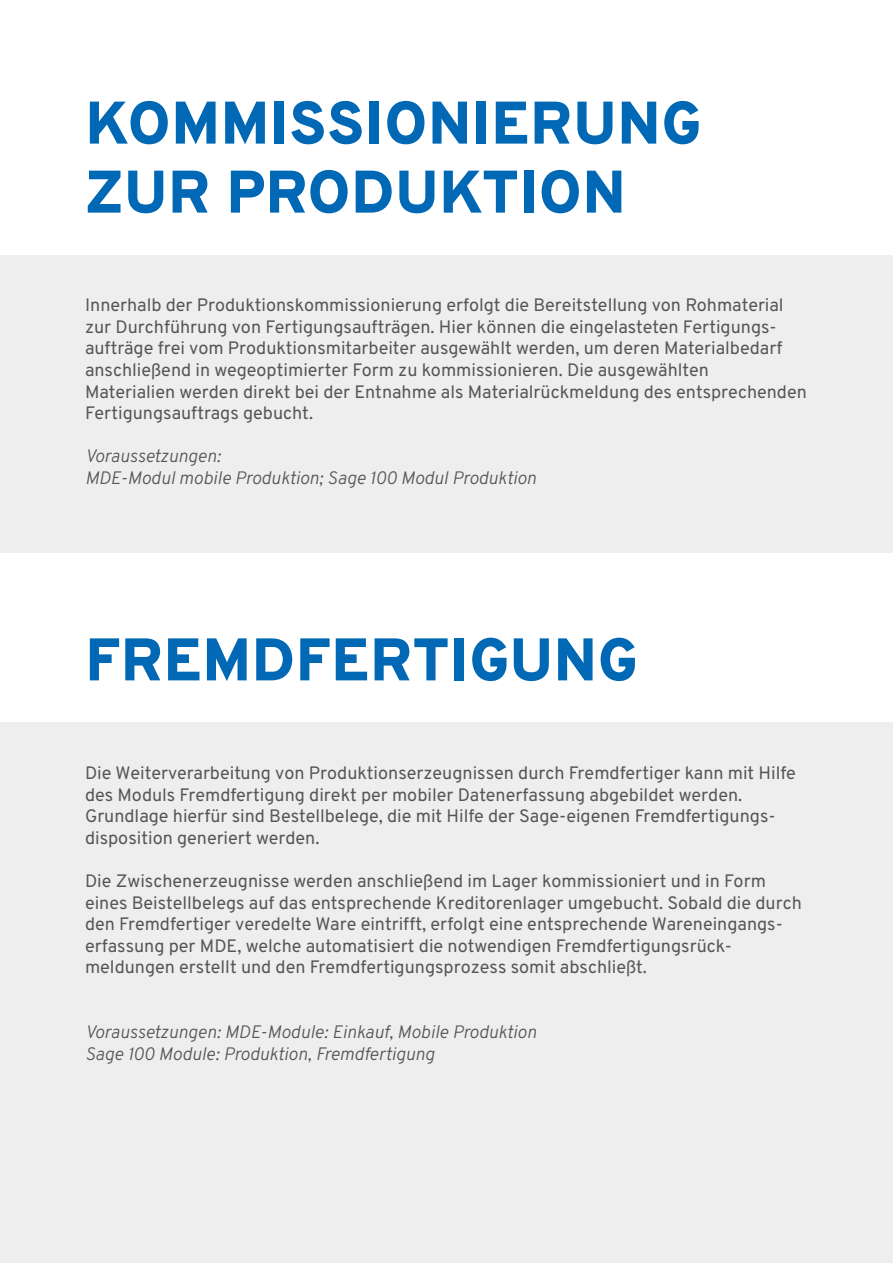
<style>
.page{position:relative;width:893px;height:1263px;background:#fff}
.page>*{position:absolute;margin:0;border:0;box-sizing:border-box;transform-origin:0 0}
.t1{font:800 60px/69px "Overpass";letter-spacing:.01em;color:#0068b4}
.t2{font:18px/21.6px "Overpass";color:#565655}
.t3{font:italic 300 18px/21.6px "Overpass";color:#565655}
</style>
<div class="page">
<div style="left:0;top:255px;width:893px;height:298px;background:#eee"></div>
<div style="left:0;top:723px;width:893px;height:540px;background:#eee"></div>
<h1 class="t1" style="left:85px;top:89px;width:617px">KOMMISSIONIERUNG<br>ZUR PRODUKTION</h1>
<p class="t2" style="left:85px;top:294px;width:723px">Innerhalb der Produktionskommissionierung erfolgt die Bereitstellung von Rohmaterial zur Durchführung von Fertigungsaufträgen. Hier können die eingelasteten Fertigungs&shy;aufträge frei vom Produktionsmitarbeiter ausgewählt werden, um deren Materialbedarf anschließend in wegeoptimierter Form zu kommissionieren. Die ausgewählten<br>Materialien werden direkt bei der Entnahme als Materialrückmeldung des entsprechenden Fertigungsauftrags gebucht.</p>
<p class="t3" style="left:85px;top:445px;width:453px">Voraussetzungen:<br>MDE-Modul mobile Produktion; Sage 100 Modul Produktion</p>
<h1 class="t1" style="left:85px;top:625px;width:554px">FREMDFERTIGUNG</h1>
<p class="t2" style="left:85px;top:762px;width:712px">Die Weiterverarbeitung von Produktionserzeugnissen durch Fremdfertiger kann mit Hilfe des Moduls Fremdfertigung direkt per mobiler Datenerfassung abgebildet werden.<br>Grundlage hierfür sind Bestellbelege, die mit Hilfe der Sage-eigenen Fremdfertigungs&shy;disposition generiert werden.</p>
<p class="t2" style="left:85px;top:870px;width:718px">Die Zwischenerzeugnisse werden anschließend im Lager kommissioniert und in Form eines Beistellbelegs auf das entsprechende Kreditorenlager umgebucht. Sobald die durch den Fremdfertiger veredelte Ware eintrifft, erfolgt eine entsprechende Wareneingangs&shy;erfassung per MDE, welche automatisiert die notwendigen Fremdfertigungsrück&shy;meldungen erstellt und den Fremdfertigungsprozess somit abschließt.</p>
<p class="t3" style="left:85px;top:1021px;width:453px">Voraussetzungen: MDE-Module: Einkauf, Mobile Produktion<br>Sage 100 Module: Produktion, Fremdfertigung</p>
</div>
